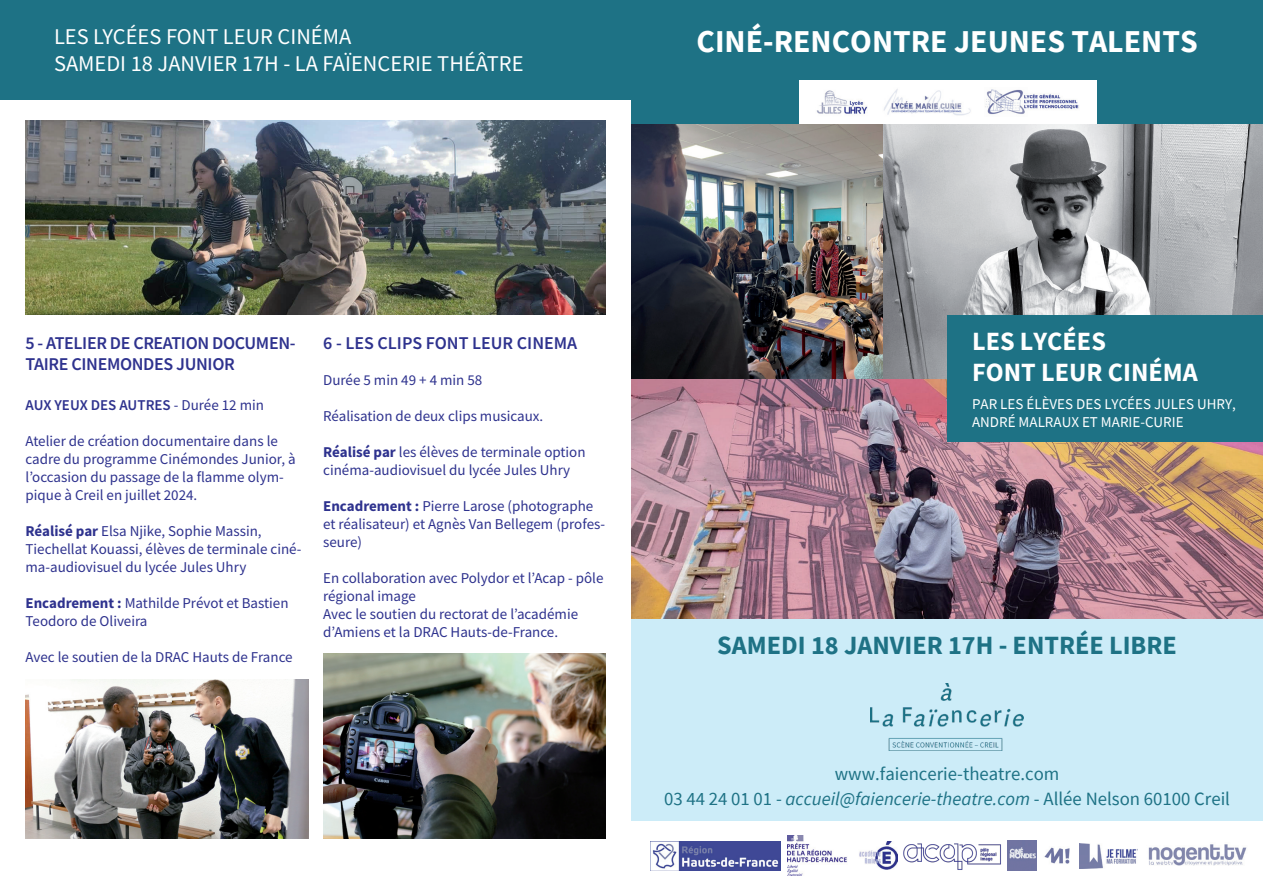
<style>
.page{position:relative;width:1263px;height:893px;background:#fff}
.page>*{position:absolute;margin:0;border:0;box-sizing:border-box;transform-origin:0 0}
.t1{font:700 31.8px "Source Sans Pro";color:#fff}
.t2{font:700 26.25px "Source Sans Pro";color:#1e7285}
.t3{font:700 26.25px/30.9px "Source Sans Pro";color:#fff}
.t4{font:22.5px/27px "Source Sans Pro";color:#fff}
.t5{font:18.75px/24.2px "Source Sans Pro";color:#1e7285;text-align:center}
.t6{font:600 18px/21.6px "Source Sans Pro";letter-spacing:-.02em;color:#2e328e}
.t7{font:600 18px "Source Sans Pro";color:#2e328e}
.t8{font:15px/18px "Source Sans Pro";color:#2e328e}
.t9{font:15px/18px "Source Sans Pro";color:#fff}
.t10{font:600 15px "Source Sans Pro";color:#2e328e}
.s1{font-weight:400}
.s2{font-weight:700}
.s3{font-style:italic}
</style>
<div class="page">
<div style="left:0;top:0;width:631px;height:99px;background:#1e7285"></div>
<img style="left:631px;top:123px;width:632px;height:496px">
<div style="left:947px;top:315px;width:316px;height:127px;background:#1e7285"></div>
<div style="left:631px;top:0;width:632px;height:123px;background:#1e7285"></div>
<div style="left:799px;top:80px;width:298px;height:43px;background:#fff"></div>
<img style="left:985px;top:89px;width:94px;height:26px">
<img style="left:884px;top:89px;width:87px;height:27px">
<img style="left:816px;top:90px;width:52px;height:24px">
<div style="left:632px;top:619px;width:631px;height:201px;background:#ccecf8"></div>
<img style="left:870px;top:683px;width:154px;height:67px">
<img style="left:1008px;top:841px;width:62px;height:29px">
<img style="left:1079px;top:843px;width:58px;height:25px">
<img style="left:1148px;top:844px;width:99px;height:22px">
<img style="left:903px;top:843px;width:98px;height:27px">
<img style="left:859px;top:841px;width:38px;height:29px">
<img style="left:651px;top:841px;width:130px;height:29px">
<img style="left:788px;top:836px;width:59px;height:39px">
<img style="left:323px;top:654px;width:283px;height:185px">
<img style="left:26px;top:679px;width:282px;height:160px">
<img style="left:26px;top:120px;width:580px;height:195px">
<h3 class="t4" style="left:54px;top:23px;width:471px">LES LYCÉES FONT LEUR CINÉMA<br>SAMEDI 18 JANVIER 17H - LA FAÏENCERIE THÉÂTRE</h3>
<h1 class="t1" style="left:696px;top:20px;width:503px">CINÉ-RENCONTRE JEUNES TALENTS</h1>
<p class="t6" style="left:26px;top:332px;width:272px">5 - ATELIER DE CREATION DOCUMEN-<br>TAIRE CINEMONDES JUNIOR</p>
<p class="t10" style="left:26px;top:395px;width:240px">AUX YEUX DES AUTRES <span class="s1">- Durée 12 min</span></p>
<p class="t8" style="left:26px;top:432px;width:272px">Atelier de création documentaire dans le cadre du programme Cinémondes Junior, à l’occasion du passage de la flamme olym&shy;pique à Creil en juillet 2024.</p>
<p class="t8" style="left:26px;top:522px;width:277px"><span class="s2">Réalisé par</span> Elsa Njike, Sophie Massin,<br>Tiechellat Kouassi, élèves de terminale ciné&shy;ma-audiovisuel du lycée Jules Uhry</p>
<p class="t8" style="left:26px;top:594px;width:265px"><span class="s2">Encadrement :</span> Mathilde Prévot et Bastien<br>Teodoro de Oliveira</p>
<p class="t8" style="left:26px;top:648px;width:269px">Avec le soutien de la DRAC Hauts de France</p>
<p class="t7" style="left:323px;top:331px;width:256px">6 - LES CLIPS FONT LEUR CINEMA</p>
<p class="t8" style="left:323px;top:370px;width:161px">Durée 5 min 49 + 4 min 58</p>
<p class="t8" style="left:323px;top:406px;width:222px">Réalisation de deux clips musicaux.</p>
<p class="t8" style="left:323px;top:442px;width:264px"><span class="s2">Réalisé par</span> les élèves de terminale option cinéma-audiovisuel du lycée Jules Uhry</p>
<p class="t8" style="left:323px;top:496px;width:283px"><span class="s2">Encadrement :</span> Pierre Larose (photographe et réalisateur) et Agnès Van Bellegem (profes&shy;seure)</p>
<p class="t8" style="left:323px;top:568px;width:282px">En collaboration avec Polydor et l’Acap - pôle régional image<br>Avec le soutien du rectorat de l’académie d’Amiens et la DRAC Hauts-de-France.</p>
<h2 class="t3" style="left:972px;top:325px;width:227px">LES LYCÉES<br>FONT LEUR CINÉMA</h2>
<p class="t9" style="left:972px;top:395px;width:265px">PAR LES ÉLÈVES DES LYCÉES JULES UHRY,<br>ANDRÉ MALRAUX ET MARIE-CURIE</p>
<h2 class="t2" style="left:717px;top:628px;width:461px">SAMEDI 18 JANVIER 17H - ENTRÉE LIBRE</h2>
<p class="t5" style="left:664px;top:762px;width:567px">www.faiencerie-theatre.com<br>03 44 24 01 01 - <span class="s3">accueil@faiencerie-theatre.com</span> - Allée Nelson 60100 Creil</p>
</div>
